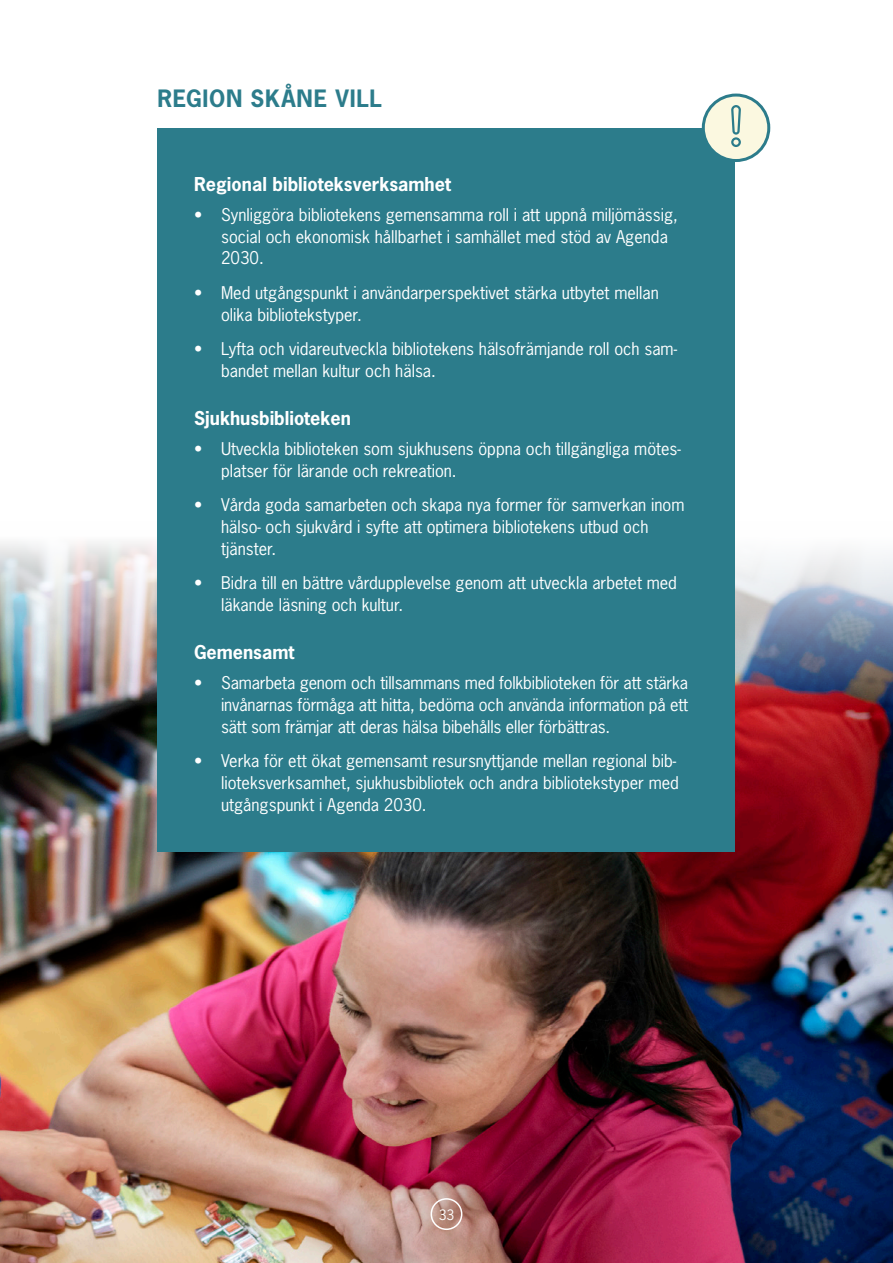
<style>
.page{position:relative;width:893px;height:1263px;background:#fff}
.page>*{position:absolute;margin:0;border:0;box-sizing:border-box;transform-origin:0 0}
.t1{font:700 22.5px "News Gothic LT";letter-spacing:.035em;color:#2c7c8b}
.t2{font:700 18px "News Gothic LT";color:#fff}
.t3{font:16.5px/21.8px "News Gothic LT";color:#fff}
.t4{font:13.5px "News Gothic LT";color:#fff}
</style>
<div class="page">
<img style="left:0;top:542px;width:893px;height:721px">
<div style="left:157px;top:128px;width:578px;height:723px;background:#2c7c8b"></div>
<div style="left:703px;top:95px;width:66px;height:66px;background:#fbf8e0;border-radius:50%"></div>
<div style="left:702px;top:94px;width:68px;height:68px;border:3px solid #2c7c8b;border-radius:50%"></div>
<svg style="left:731px;top:105px;width:10px;height:42px"></svg>
<div style="left:431px;top:1198px;width:31px;height:32px;border:2px solid #fff;border-radius:50%"></div>
<h3 class="t1" style="left:157px;top:84px;width:226px">REGION SKÅNE VILL</h3>
<h4 class="t2" style="left:194px;top:172px;width:258px">Regional biblioteksverksamhet</h4>
<p class="t3" style="left:221px;top:204px;width:458px;text-indent:-27px">• Synliggöra bibliotekens gemensamma roll i att uppnå miljömässig, social och ekonomisk hållbarhet i samhället med stöd av Agenda<br>2030.</p>
<p class="t3" style="left:221px;top:282px;width:439px;text-indent:-27px">• Med utgångspunkt i användarperspektivet stärka utbytet mellan olika bibliotekstyper.</p>
<p class="t3" style="left:221px;top:338px;width:457px;text-indent:-27px">• Lyfta och vidareutveckla bibliotekens hälsofrämjande roll och sam&shy;bandet mellan kultur och hälsa.</p>
<h4 class="t2" style="left:194px;top:406px;width:158px">Sjukhusbiblioteken</h4>
<p class="t3" style="left:221px;top:438px;width:461px;text-indent:-27px">• Utveckla biblioteken som sjukhusens öppna och tillgängliga mötes&shy;platser för lärande och rekreation.</p>
<p class="t3" style="left:221px;top:494px;width:465px;text-indent:-27px">• Vårda goda samarbeten och skapa nya former för samverkan inom hälso- och sjukvård i syfte att optimera bibliotekens utbud och tjänster.</p>
<p class="t3" style="left:221px;top:572px;width:457px;text-indent:-27px">• Bidra till en bättre vårdupplevelse genom att utveckla arbetet med läkande läsning och kultur.</p>
<h4 class="t2" style="left:194px;top:640px;width:102px">Gemensamt</h4>
<p class="t3" style="left:221px;top:672px;width:469px;text-align:justify;text-indent:-27px">• Samarbeta genom och tillsammans med folkbiblioteken för att stärka invånarnas förmåga att hitta, bedöma och använda information på ett sätt som främjar att deras hälsa bibehålls eller förbättras.</p>
<p class="t3" style="left:221px;top:750px;width:459px;text-indent:-27px">• Verka för ett ökat gemensamt resursnyttjande mellan regional bib&shy;lioteksverksamhet, sjukhusbibliotek och andra bibliotekstyper med utgångspunkt i Agenda 2030.</p>
<p class="t4" style="left:439px;top:1206px;width:17px">33</p>
</div>
